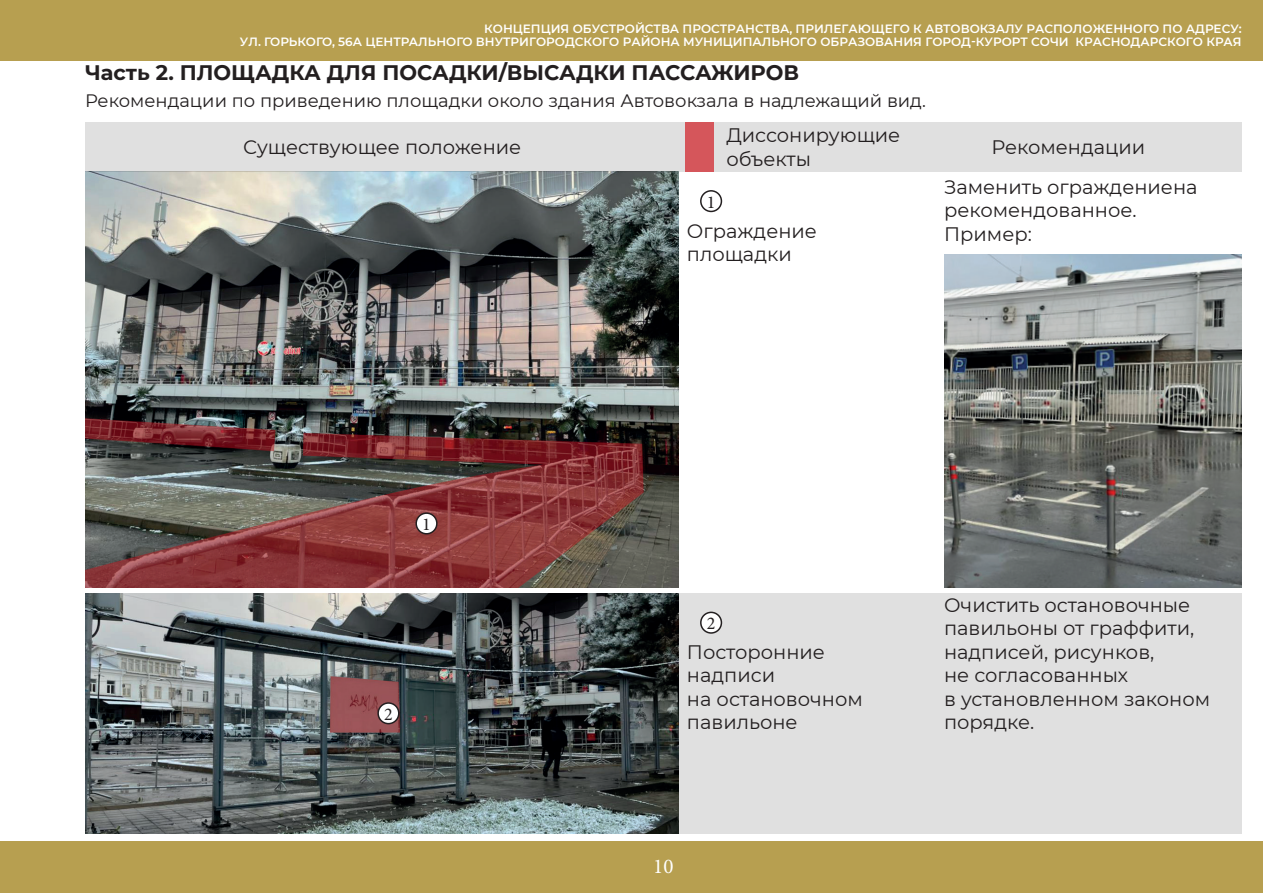
<style>
.page{position:relative;width:1263px;height:893px;background:#fff}
.page>*{position:absolute;margin:0;border:0;box-sizing:border-box;transform-origin:0 0}
.t1{font:700 21px "Montserrat";color:#231f20}
.t2{font:21px "Minion Pro";color:#fff}
.t3{font:19.5px/23.4px "Montserrat";color:#231f20}
.t4{font:18px "Montserrat";color:#231f20}
.t5{font:18px "Minion Pro";color:#231f20}
.t6{font:600 12px/13.5px "Montserrat";color:#fff;text-align:right}
</style>
<div class="page">
<div style="left:0;top:0;width:1263px;height:60px;background:#b79f50"></div>
<div style="left:0;top:842px;width:1263px;height:51px;background:#b79f50"></div>
<div style="left:85px;top:593px;width:1157px;height:240px;background:#e0e0e0"></div>
<img style="left:85px;top:593px;width:593px;height:240px">
<img style="left:85px;top:172px;width:593px;height:415px">
<div style="left:416px;top:513px;width:21px;height:21px;background:#fff;border-radius:50%"></div>
<div style="left:415px;top:512px;width:23px;height:22px;border:2px solid #231f20;border-radius:50%"></div>
<div style="left:378px;top:703px;width:21px;height:21px;background:#fff;border-radius:50%"></div>
<div style="left:377px;top:702px;width:22px;height:22px;border:2px solid #231f20;border-radius:50%"></div>
<div style="left:701px;top:612px;width:20px;height:21px;background:#fff;border-radius:50%"></div>
<div style="left:700px;top:612px;width:22px;height:22px;border:2px solid #231f20;border-radius:50%"></div>
<div style="left:700px;top:190px;width:22px;height:22px;border:2px solid #231f20;border-radius:50%"></div>
<div style="left:85px;top:122px;width:1157px;height:50px;background:#e0e0e0"></div>
<img style="left:944px;top:254px;width:298px;height:333px">
<div style="left:685px;top:122px;width:29px;height:49px;background:#d5565b"></div>
<p class="t6" style="left:240px;top:21px;width:1003px">КОНЦЕПЦИЯ ОБУСТРОЙСТВА ПРОСТРАНСТВА, ПРИЛЕГАЮЩЕГО К АВТОВОКЗАЛУ РАСПОЛОЖЕННОГО ПО АДРЕСУ:<br>УЛ. ГОРЬКОГО, 56А ЦЕНТРАЛЬНОГО ВНУТРИГОРОДСКОГО РАЙОНА МУНИЦИПАЛЬНОГО ОБРАЗОВАНИЯ ГОРОД-КУРОРТ СОЧИ КРАСНОДАРСКОГО КРАЯ</p>
<p class="t1" style="left:85px;top:58px;width:716px">Часть 2. ПЛОЩАДКА ДЛЯ ПОСАДКИ/ВЫСАДКИ ПАССАЖИРОВ</p>
<p class="t4" style="left:85px;top:88px;width:842px">Рекомендации по приведению площадки около здания Автовокзала в надлежащий вид.</p>
<p class="t3" style="left:726px;top:123px;width:175px">Диссонирующие объекты</p>
<p class="t3" style="left:243px;top:135px;width:280px">Существующее положение</p>
<p class="t5" style="left:707px;top:190px;width:10px">1</p>
<p class="t3" style="left:687px;top:218px;width:132px">Ограждение площадки</p>
<p class="t3" style="left:991px;top:135px;width:155px">Рекомендации</p>
<p class="t3" style="left:944px;top:175px;width:255px">Заменить ограждениена рекомендованное.<br>Пример:</p>
<p class="t5" style="left:422px;top:512px;width:10px">1</p>
<p class="t5" style="left:384px;top:702px;width:10px">2</p>
<p class="t5" style="left:707px;top:611px;width:10px">2</p>
<p class="t3" style="left:687px;top:640px;width:177px">Посторонние надписи<br>на остановочном павильоне</p>
<p class="t2" style="left:653px;top:852px;width:22px">10</p>
<p class="t3" style="left:944px;top:593px;width:268px">Очистить остановочные павильоны от граффити, надписей, рисунков,<br>не согласованных<br>в установленном законом порядке.</p>
</div>
